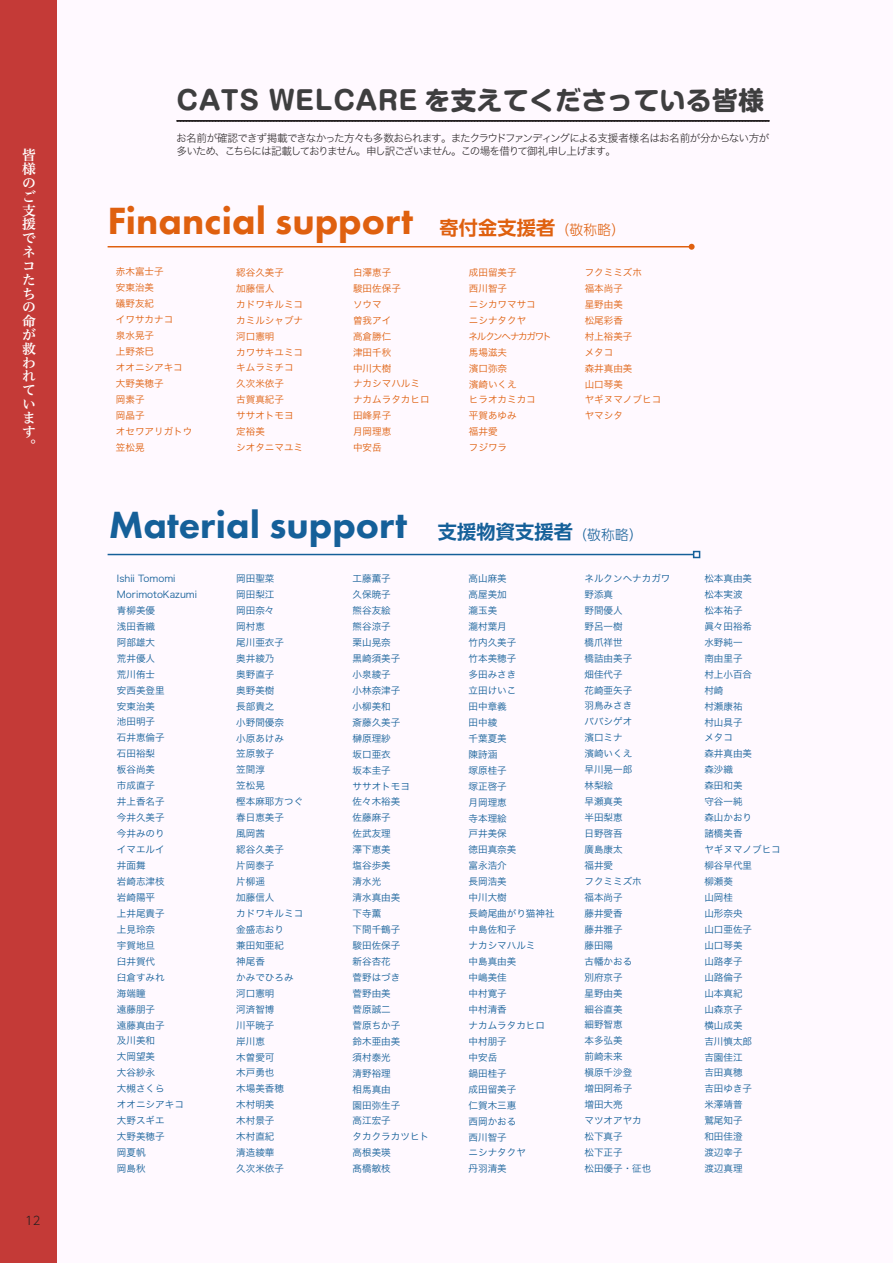
<style>
.page{position:relative;width:893px;height:1263px;background:#fff}
.page>*{position:absolute;margin:0;border:0;box-sizing:border-box;transform-origin:0 0}
.t1{font:800 39.3px "Futura PT";color:#df600f}
.t2{font:800 39.3px "Futura PT";color:#156099}
.t3{font:700 25.5px "Shin M Go Pro";letter-spacing:.025em;color:#3e3e3f}
.t4{font:700 19.2px "UD Shin Go Pro De";letter-spacing:.01em;color:#156099}
.t5{font:700 19.2px "UD Shin Go Pro De";letter-spacing:.01em;color:#df600f}
.t6{font:13.8px/13.8px "Hiragino UD Serif Std W6";color:#fff}
.t7{font:300 11.7px "UD Shin Go Pro";color:#231f20}
.t8{font:10.65px/13.8px "Hira Kaku Std N W2";letter-spacing:-.105em;color:#231f20}
.t9{font:9.6px/15.9px "Hira Kaku Std N W3";color:#156099}
.t10{font:9.6px/15.9px "Hira Kaku Std N W3";color:#df600f}
.s1{font-family:"UD Shin Go Pro";font-weight:300;font-size:13.8px}
</style>
<div class="page">
<div style="left:2px;top:0;width:891px;height:1263px;background:#fff9ff"></div>
<hr style="left:892px;top:0;width:1px;height:1263px;background:#fff">
<svg style="left:177px;top:120px;width:592px;height:2px"></svg>
<hr style="left:108px;top:246px;width:584px;height:1px;background:#df600f">
<svg style="left:689px;top:244px;width:6px;height:6px"></svg>
<hr style="left:108px;top:554px;width:586px;height:1px;background:#156099">
<div style="left:693px;top:551px;width:7px;height:7px;border:1px solid #156099"></div>
<div style="left:0;top:0;width:57px;height:1263px;background:#c43a37"></div>
<h3 class="t6" style="left:22px;top:148px;width:15px">皆様のご支援でネコたちの命が救われています。</h3>
<p class="t7" style="left:25px;top:1211px;width:17px">12</p>
<h2 class="t3" style="left:177px;top:79px;width:589px">CATS WELCARE を支えてくださっている皆様</h2>
<p class="t8" style="left:176px;top:130px;width:595px">お名前が確認できず掲載できなかった方々も多数おられます。またクラウドファンディングによる支援者様名はお名前が分からない方が多いため、こちらには記載しておりません。申し訳ございません。この場を借りて御礼申し上げます。</p>
<h1 class="t1" style="left:108px;top:197px;width:307px">Financial support</h1>
<h3 class="t5" style="left:440px;top:212px;width:187px">寄付金支援者<span class="s1">（敬称略）</span></h3>
<p class="t10" style="left:116px;top:264px;width:78px">赤木富士子<br>安東治美<br>礒野友紀<br>イワサカナコ<br>泉水晃子<br>上野茶巳<br>オオニシアキコ大野美穂子<br>岡素子<br>岡晶子<br>オセワアリガトウ笠松晃</p>
<p class="t10" style="left:236px;top:264px;width:68px">綛谷久美子<br>加藤信人<br>カドワキルミコカミルシャブナ河口憲明<br>カワサキユミコキムラミチコ久次米依子<br>古賀真紀子<br>ササオトモヨ定裕美<br>シオタニマユミ</p>
<p class="t10" style="left:353px;top:264px;width:78px">白澤恵子<br>駿田佐保子<br>ソウマ<br>曽我アイ<br>高倉勝仁<br>津田千秋<br>中川大樹<br>ナカシマハルミナカムラタカヒロ田峰昇子<br>月岡理恵<br>中安岳</p>
<p class="t10" style="left:468px;top:264px;width:85px">成田留美子<br>西川智子<br>ニシカワマサコ<br>ニシナタクヤ<br>ネルクンヘナカガワト馬場滋夫<br>濱口弥奈<br>濱崎いくえ<br>ヒラオカミカコ<br>平賀あゆみ<br>福井愛<br>フジワラ</p>
<p class="t10" style="left:585px;top:264px;width:78px">フクミミズホ<br>福本尚子<br>星野由美<br>松尾彩香<br>村上裕美子<br>メタコ<br>森井真由美<br>山口琴美<br>ヤギヌマノブヒコヤマシタ</p>
<h1 class="t2" style="left:109px;top:501px;width:300px">Material support</h1>
<h3 class="t4" style="left:438px;top:516px;width:206px">支援物資支援者<span class="s1">（敬称略）</span></h3>
<p class="t9" style="left:584px;top:570px;width:97px">ネルクンヘナカガワ　野添真<br>野間優人<br>野呂一樹<br>橋爪祥世<br>橋詰由美子<br>畑佳代子<br>花崎亜矢子<br>羽鳥みさき<br>ババシゲオ<br>濱口ミナ<br>濱崎いくえ<br>早川晃一郎<br>林梨絵<br>早瀬真美<br>半田梨恵<br>日野啓吾<br>廣島康太<br>福井愛<br>フクミミズホ<br>福本尚子<br>藤井愛香<br>藤井雅子<br>藤田陽<br>古幡かおる<br>別府京子<br>星野由美<br>細谷直美<br>細野智恵<br>本多弘美<br>前崎未来<br>槇原千沙登<br>増田阿希子<br>増田大亮<br>マツオアヤカ<br>松下真子<br>松下正子<br>松田優子・征也</p>
<p class="t9" style="left:704px;top:570px;width:78px">松本真由美<br>松本実波<br>松本祐子<br>眞々田裕希<br>水野純一<br>南由里子<br>村上小百合<br>村崎<br>村瀬康祐<br>村山具子<br>メタコ<br>森井真由美<br>森沙織<br>森田和美<br>守谷一純<br>森山かおり<br>諸橋美香<br>ヤギヌマノブヒコ柳谷早代里<br>柳瀬葵<br>山岡桂<br>山形奈央<br>山口亜佐子<br>山口琴美<br>山路孝子<br>山路倫子<br>山本真紀<br>山森京子<br>横山成美<br>吉川慎太郎<br>吉園佳江<br>吉田真穂<br>吉田ゆき子<br>米澤靖普<br>鷲尾知子<br>和田佳澄<br>渡辺幸子<br>渡辺真理</p>
<p class="t9" style="left:117px;top:570px;width:82px">Ishii Tomomi<br>MorimotoKazumi青柳美優<br>浅田香織<br>阿部雄大<br>荒井優人<br>荒川侑士<br>安西美登里<br>安東治美<br>池田明子<br>石井恵倫子<br>石田裕梨<br>板谷尚美<br>市成直子<br>井上香名子<br>今井久美子<br>今井みのり<br>イマエルイ<br>井面舞<br>岩崎志津枝<br>岩崎陽平<br>上井尾貴子<br>上見玲奈<br>宇賀地旦<br>臼井賀代<br>臼倉すみれ<br>海端瞳<br>遠藤朋子<br>遠藤真由子<br>及川美和<br>大岡望美<br>大谷紗永<br>大槻さくら<br>オオニシアキコ<br>大野スギエ<br>大野美穂子<br>岡夏帆<br>岡島秋</p>
<p class="t9" style="left:236px;top:570px;width:68px">岡田聖菜<br>岡田梨江<br>岡田奈々<br>岡村恵<br>尾川亜衣子<br>奥井綾乃<br>奥野直子<br>奥野美樹<br>長部貴之<br>小野間優奈<br>小原あけみ<br>笠原敦子<br>笠間淳<br>笠松晃<br>樫本麻耶方つぐ春日恵美子<br>風岡茜<br>綛谷久美子<br>片岡泰子<br>片柳遥<br>加藤信人<br>カドワキルミコ金盛志おり<br>兼田知亜紀<br>神尾香<br>かみでひろみ河口憲明<br>河済智博<br>川平暁子<br>岸川恵<br>木曽愛可<br>木戸勇也<br>木場美香穂<br>木村明美<br>木村景子<br>木村直紀<br>清造綾華<br>久次米依子</p>
<p class="t9" style="left:353px;top:570px;width:78px">工藤薫子<br>久保暁子<br>熊谷友絵<br>熊谷涼子<br>栗山晃奈<br>黒崎須美子<br>小泉綾子<br>小林奈津子<br>小柳美和<br>斎藤久美子<br>榊原理紗<br>坂口亜衣<br>坂本圭子<br>ササオトモヨ<br>佐々木裕美<br>佐藤麻子<br>佐武友理<br>澤下恵美<br>塩谷歩美<br>清水光<br>清水真由美<br>下寺薫<br>下間千鶴子<br>駿田佐保子<br>新谷杏花<br>菅野はづき<br>菅野由美<br>菅原誠二<br>菅原ちか子<br>鈴木亜由美<br>須村泰光<br>清野裕理<br>相馬真由<br>園田弥生子<br>高江宏子<br>タカクラカツヒト高根美瑛<br>髙橋敏枝</p>
<p class="t9" style="left:468px;top:571px;width:88px">高山麻美<br>高屋美加<br>瀧玉美<br>瀧村葉月<br>竹内久美子<br>竹本美穂子<br>多田みさき<br>立田けいこ<br>田中章義<br>田中綾<br>千葉夏美<br>陳詩涵<br>塚原桂子<br>塚正啓子<br>月岡理恵<br>寺本理絵<br>戸井美保<br>徳田真奈美<br>富永浩介<br>長岡浩美<br>中川大樹<br>長崎尾曲がり猫神社中島佐和子<br>ナカシマハルミ<br>中島真由美<br>中嶋美佳<br>中村寛子<br>中村清香<br>ナカムラタカヒロ中村朋子<br>中安岳<br>鍋田桂子<br>成田留美子<br>仁賀木三惠<br>西岡かおる<br>西川智子<br>ニシナタクヤ<br>丹羽清美</p>
</div>
